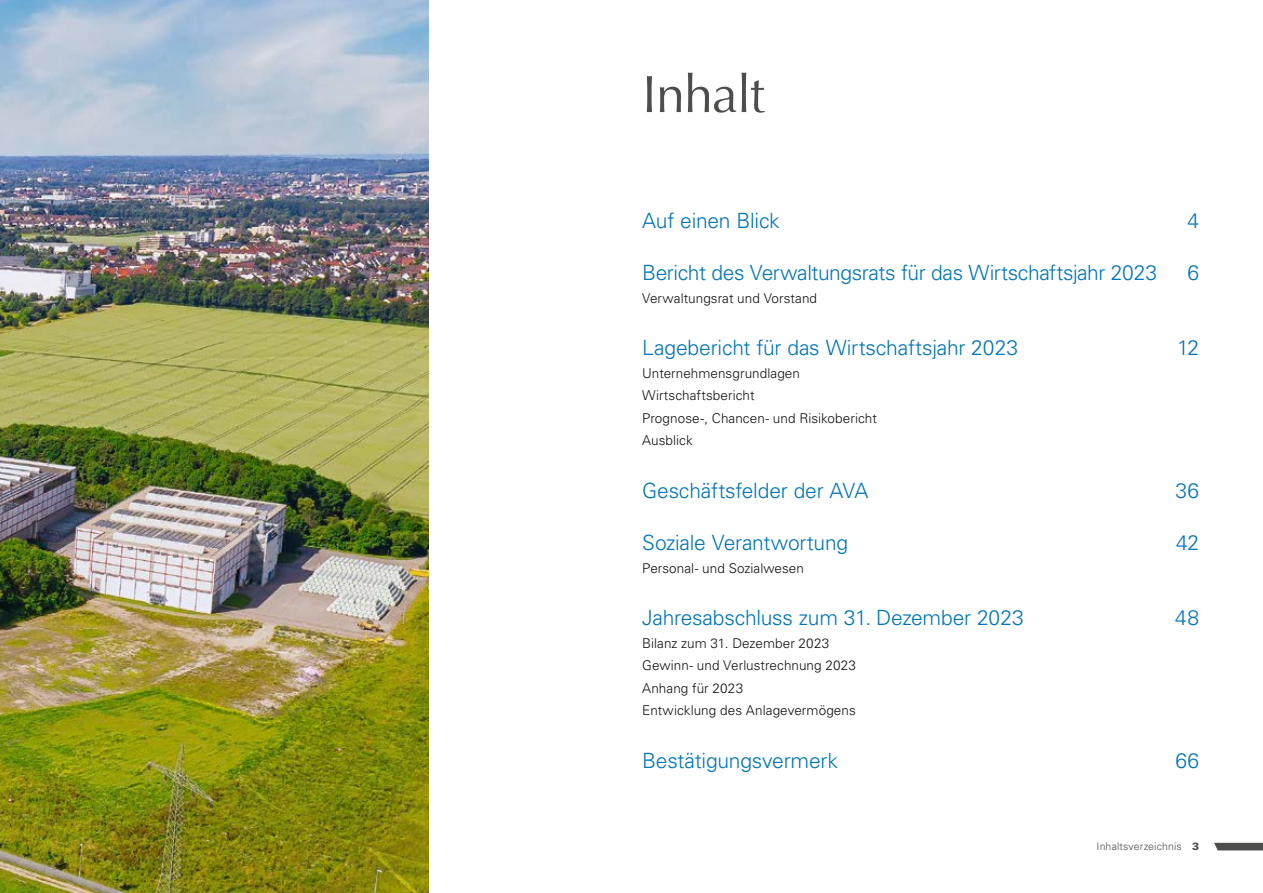
<style>
.page{position:relative;width:1263px;height:893px;background:#fff}
.page>*{position:absolute;margin:0;border:0;box-sizing:border-box;transform-origin:0 0}
.t1{font:52.5px "Optima";letter-spacing:-.02em;color:#4d4d4c}
.t2{font:300 21px "Univers LT Pro 45";letter-spacing:-.01em;color:#0074b8}
.t3{font:300 13.5px/22.5px "Univers LT Pro 45";letter-spacing:.005em;color:#111212}
.t4{font:300 10.5px "Univers LT Pro 45";letter-spacing:.01em;color:#4d4d4c}
.s1{font-family:"Univers LT Pro 75";font-weight:900}
</style>
<div class="page">
<svg style="left:1214px;top:843px;width:49px;height:7px"></svg>
<img style="left:0;top:0;width:428px;height:893px">
<h1 class="t1" style="left:642px;top:64px;width:124px">Inhalt</h1>
<h2 class="t2" style="left:642px;top:206px;width:139px">Auf einen Blick</h2>
<h2 class="t2" style="left:1187px;top:206px;width:13px">4</h2>
<h2 class="t2" style="left:642px;top:259px;width:516px">Bericht des Verwaltungsrats für das Wirtschaftsjahr 2023</h2>
<h2 class="t2" style="left:1187px;top:259px;width:13px">6</h2>
<p class="t3" style="left:642px;top:286px;width:176px">Verwaltungsrat und Vorstand</p>
<h2 class="t2" style="left:642px;top:334px;width:377px">Lagebericht für das Wirtschaftsjahr 2023</h2>
<h2 class="t2" style="left:1177px;top:334px;width:23px">12</h2>
<p class="t3" style="left:642px;top:361px;width:236px">Unternehmensgrundlagen<br>Wirtschaftsbericht<br>Prognose-, Chancen- und Risikobericht<br>Ausblick</p>
<h2 class="t2" style="left:642px;top:476px;width:228px">Geschäftsfelder der AVA</h2>
<h2 class="t2" style="left:1175px;top:476px;width:25px">36</h2>
<h2 class="t2" style="left:642px;top:529px;width:208px">Soziale Verantwortung</h2>
<h2 class="t2" style="left:1176px;top:529px;width:25px">42</h2>
<p class="t3" style="left:642px;top:556px;width:163px">Personal- und Sozialwesen</p>
<h2 class="t2" style="left:642px;top:604px;width:383px">Jahresabschluss zum 31. Dezember 2023</h2>
<h2 class="t2" style="left:1175px;top:604px;width:25px">48</h2>
<p class="t3" style="left:642px;top:631px;width:215px">Bilanz zum 31. Dezember 2023<br>Gewinn- und Verlustrechnung 2023<br>Anhang für 2023<br>Entwicklung des Anlagevermögens</p>
<h2 class="t2" style="left:642px;top:746px;width:197px">Bestätigungsvermerk</h2>
<h2 class="t2" style="left:1175px;top:746px;width:25px">66</h2>
<p class="t4" style="left:1096px;top:840px;width:104px">Inhaltsverzeichnis <span class="s1">3</span></p>
</div>
